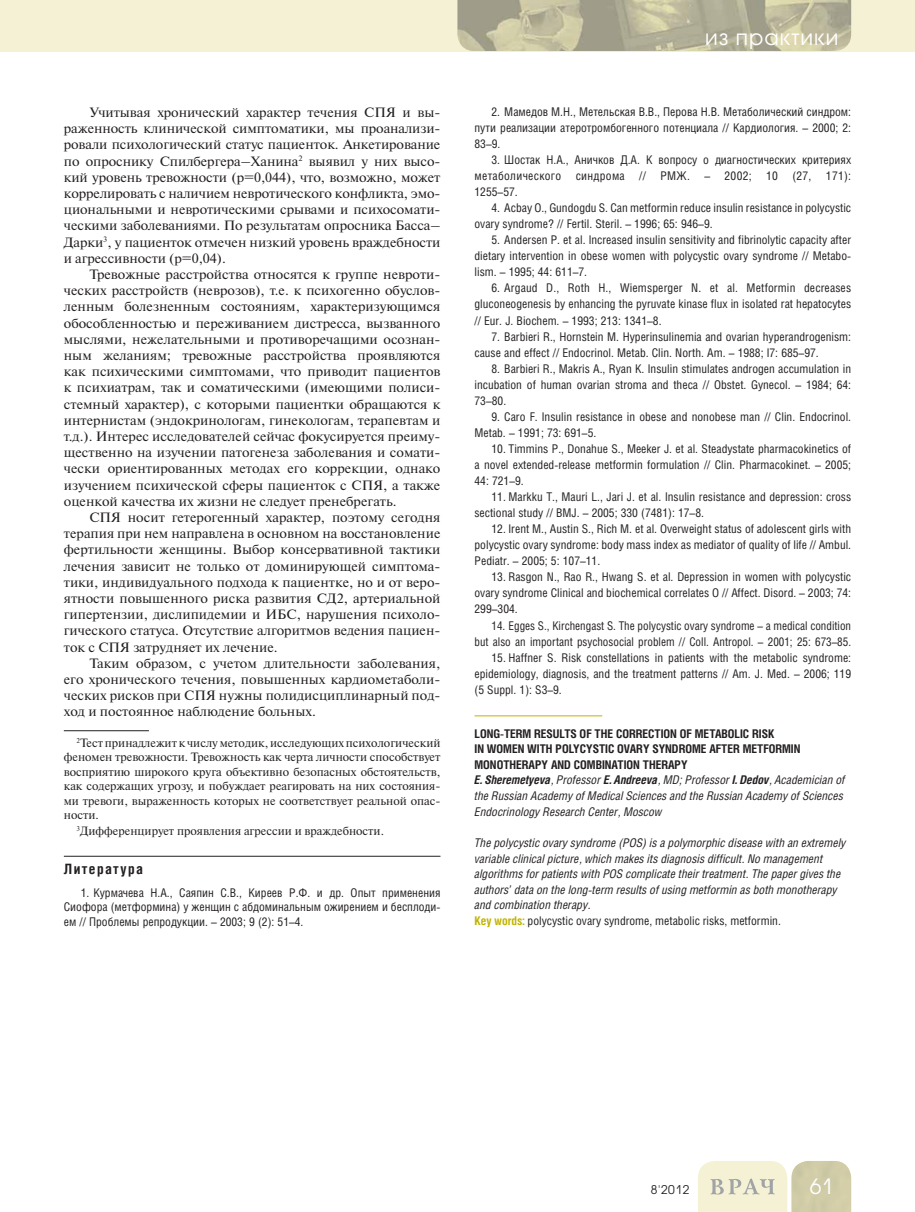
<style>
.page{position:relative;width:915px;height:1212px;background:#fff}
.page>*{position:absolute;margin:0;border:0;box-sizing:border-box;transform-origin:0 0}
.t1{font:21px "Avant Garde Gothic C";letter-spacing:.05em;color:#fff}
.t2{font:700 14.25px "Helios Cond";letter-spacing:.1em;color:#231f20}
.t3{font:13.5px/16.2px "Newton C";color:#231f20;text-align:justify;scale:1.04 1}
.t4{font:12px/16px "Helios Cond";color:#231f20;text-align:justify}
.t5{font:italic 12px/15.6px "Helios Cond";color:#231f20}
.t6{font:12px/14.4px "Newton C";color:#231f20;text-align:justify}
.t7{font:12px/16px "Helios Cond";color:#231f20;text-align:right;scale:.96 1}
.t8{font:12px "Avant Garde Gothic C";color:#231f20}
.s1{font-weight:700;font-style:normal}
.s2{font-weight:700}
.s3{font-weight:700;font-style:normal;color:#c1b400}
.s4{font-style:normal}
</style>
<div class="page">
<div style="left:0;top:0;width:914px;height:51px;background:#f5f1d5"></div>
<svg style="left:698px;top:1161px;width:152px;height:51px;background:#e3e0c3"></svg>
<img style="left:457px;top:0;width:393px;height:51px">
<hr style="left:64px;top:856px;width:376px;height:1px;background:#231f20">
<hr style="left:64px;top:730px;width:85px;height:1px;background:#231f20">
<hr style="left:474px;top:715px;width:128px;height:1px;background:#c1b400">
<p class="t3" style="left:64px;top:106px;width:363px;text-indent:26px">Учитывая хронический характер течения СПЯ и вы&shy;раженность клинической симптоматики, мы проанализи&shy;ровали психологический статус пациенток. Анкетирование по опроснику Спилбергера–Ханина<sup>2</sup> выявил у них высо&shy;кий уровень тревожности (р=0,044), что, возможно, может коррелировать с наличием невротического конфликта, эмо&shy;циональными и невротическими срывами и психосомати&shy;ческими заболеваниями. По результатам опросника Басса– Дарки<sup>3</sup>, у пациенток отмечен низкий уровень враждебности и агрессивности (р=0,04).</p>
<p class="t3" style="left:64px;top:268px;width:363px;text-indent:26px">Тревожные расстройства относятся к группе невроти&shy;ческих расстройств (неврозов), т.е. к психогенно обуслов&shy;ленным болезненным состояниям, характеризующимся обособленностью и переживанием дистресса, вызванного мыслями, нежелательными и противоречащими осознан&shy;ным желаниям; тревожные расстройства проявляются как психическими симптомами, что приводит пациентов к психиатрам, так и соматическими (имеющими полиси&shy;стемный характер), с которыми пациентки обращаются к интернистам (эндокринологам, гинекологам, терапевтам и т.д.). Интерес исследователей сейчас фокусируется преиму&shy;щественно на изучении патогенеза заболевания и сомати&shy;чески ориентированных методах его коррекции, однако изучением психической сферы пациенток с СПЯ, а также оценкой качества их жизни не следует пренебрегать.</p>
<p class="t3" style="left:64px;top:511px;width:363px;text-indent:26px">СПЯ носит гетерогенный характер, поэтому сегодня терапия при нем направлена в основном на восстановление фертильности женщины. Выбор консервативной тактики лечения зависит не только от доминирующей симптома&shy;тики, индивидуального подхода к пациентке, но и от веро&shy;ятности повышенного риска развития СД2, артериальной гипертензии, дислипидемии и ИБС, нарушения психоло&shy;гического статуса. Отсутствие алгоритмов ведения пациен&shy;ток с СПЯ затрудняет их лечение.</p>
<p class="t3" style="left:64px;top:656px;width:363px;text-indent:26px">Таким образом, с учетом длительности заболевания, его хронического течения, повышенных кардиометаболи&shy;ческих рисков при СПЯ нужны полидисциплинарный под&shy;ход и постоянное наблюдение больных.</p>
<p class="t6" style="left:64px;top:737px;width:378px;text-indent:13px"><sup>2</sup>Тест принадлежит к числу методик, исследующих психологический феномен тревожности. Тревожность как черта личности способствует восприятию широкого круга объективно безопасных обстоятельств, как содержащих угрозу, и побуждает реагировать на них состояния&shy;ми тревоги, выраженность которых не соответствует реальной опас&shy;ности.</p>
<p class="t6" style="left:77px;top:825px;width:309px"><sup>3</sup>Дифференцирует проявления агрессии и враждебности.</p>
<p class="t2" style="left:64px;top:863px;width:81px">Литература</p>
<p class="t4" style="left:64px;top:886px;width:378px;line-height:14.5px;text-indent:17px">1. Курмачева Н.А., Саяпин С.В., Киреев Р.Ф. и др. Опыт применения Сиофора (метформина) у женщин с абдоминальным ожирением и бесплоди&shy;ем // Проблемы репродукции. – 2003; 9 (2): 51–4.</p>
<h1 class="t1" style="left:704px;top:27px;width:135px">из практики</h1>
<p class="t4" style="left:474px;top:105px;width:378px;text-indent:17px">2. Мамедов М.Н., Метельская В.В., Перова Н.В. Метаболический синдром: пути реализации атеротромбогенного потенциала // Кардиология. – 2000; 2:<br>83–9.</p>
<p class="t4" style="left:474px;top:153px;width:378px;text-indent:17px">3. Шостак Н.А., Аничков Д.А. К вопросу о диагностических критериях метаболического синдрома // РМЖ. – 2002; 10 (27, 171):<br>1255–57.</p>
<p class="t4" style="left:474px;top:201px;width:378px;text-indent:17px">4. Acbay O., Gundogdu S. Can metformin reduce insulin resistance in polycystic ovary syndrome? // Fertil. Steril. – 1996; 65: 946–9.</p>
<p class="t4" style="left:474px;top:233px;width:378px;text-indent:17px">5. Andersen P. et al. Increased insulin sensitivity and fibrinolytic capacity after dietary intervention in obese women with polycystic ovary syndrome // Metabo&shy;lism. – 1995; 44: 611–7.</p>
<p class="t4" style="left:474px;top:281px;width:378px;text-indent:17px">6. Argaud D., Roth H., Wiemsperger N. et al. Metformin decreases gluconeogenesis by enhancing the pyruvate kinase flux in isolated rat hepatocytes // Eur. J. Biochem. – 1993; 213: 1341–8.</p>
<p class="t4" style="left:474px;top:329px;width:378px;text-indent:17px">7. Barbieri R., Hornstein M. Hyperinsulinemia and ovarian hyperandrogenism: cause and effect // Endocrinol. Metab. Clin. North. Am. – 1988; I7: 685–97.</p>
<p class="t4" style="left:474px;top:362px;width:378px;text-indent:17px">8. Barbieri R., Makris A., Ryan K. Insulin stimulates androgen accumulation in incubation of human ovarian stroma and theca // Obstet. Gynecol. – 1984; 64:<br>73–80.</p>
<p class="t4" style="left:474px;top:410px;width:378px;text-indent:17px">9. Caro F. Insulin resistance in obese and nonobese man // Clin. Endocrinol.<br>Metab. – 1991; 73: 691–5.</p>
<p class="t4" style="left:474px;top:442px;width:378px;text-indent:17px">10. Timmins P., Donahue S., Meeker J. et al. Steadystate pharmacokinetics of a novel extended-release metformin formulation // Clin. Pharmacokinet. – 2005; 44: 721–9.</p>
<p class="t4" style="left:474px;top:490px;width:378px;text-indent:17px">11. Markku T., Mauri L., Jari J. et al. Insulin resistance and depression: cross sectional study // BMJ. – 2005; 330 (7481): 17–8.</p>
<p class="t4" style="left:474px;top:522px;width:378px;text-indent:17px">12. Irent M., Austin S., Rich M. et al. Overweight status of adolescent girls with polycystic ovary syndrome: body mass index as mediator of quality of life // Ambul.<br>Рediatr. – 2005; 5: 107–11.</p>
<p class="t4" style="left:474px;top:570px;width:378px;text-indent:17px">13. Rasgon N., Rao R., Hwang S. et al. Depression in women with polycystic ovary syndrome Clinical and biochemical correlates О // Affect. Disord. – 2003; 74:<br>299–304.</p>
<p class="t7" style="left:474px;top:618px;width:393px">14. Egges S., Kirchengast S. The polycystic ovary syndrome – a medical condition but also an important psychosocial problem // Coll. Antropol. – 2001; 25: 673–85.</p>
<p class="t4" style="left:474px;top:650px;width:378px;text-indent:17px">15. Haffner S. Risk constellations in patients with the metabolic syndrome: epidemiology, diagnosis, and the treatment patterns // Am. J. Med. – 2006; 119 (5 Suppl. 1): S3–9.</p>
<p class="t5" style="left:474px;top:727px;width:372px"><span class="s1">LONG-TERM RESULTS OF THE CORRECTION OF METABOLIC RISK<br>IN WOMEN WITH POLYCYSTIC OVARY SYNDROME AFTER METFORMIN MONOTHERAPY AND COMBINATION THERAPY<br></span><span class="s2">E. Sheremetyeva</span>, Professor <span class="s2">E. Andreeva</span>, MD; Professor <span class="s2">I. Dedov</span>, Academician of the Russian Academy of Medical Sciences and the Russian Academy of Sciences Endocrinology Research Center, Moscow</p>
<p class="t5" style="left:474px;top:836px;width:373px">The polycystic ovary syndrome (POS) is a polymorphic disease with an extremely variable clinical picture, which makes its diagnosis difficult. No management algorithms for patients with POS complicate their treatment. The paper gives the authors’ data on the long-term results of using metformin as both monotherapy and combination therapy.<br><span class="s3">Key words:</span> <span class="s4">polycystic ovary syndrome, metabolic risks, metformin.</span></p>
<p class="t8" style="left:650px;top:1184px;width:40px">8'2012</p>
<h1 class="t1" style="left:809px;top:1177px;width:25px">61</h1>
</div>
